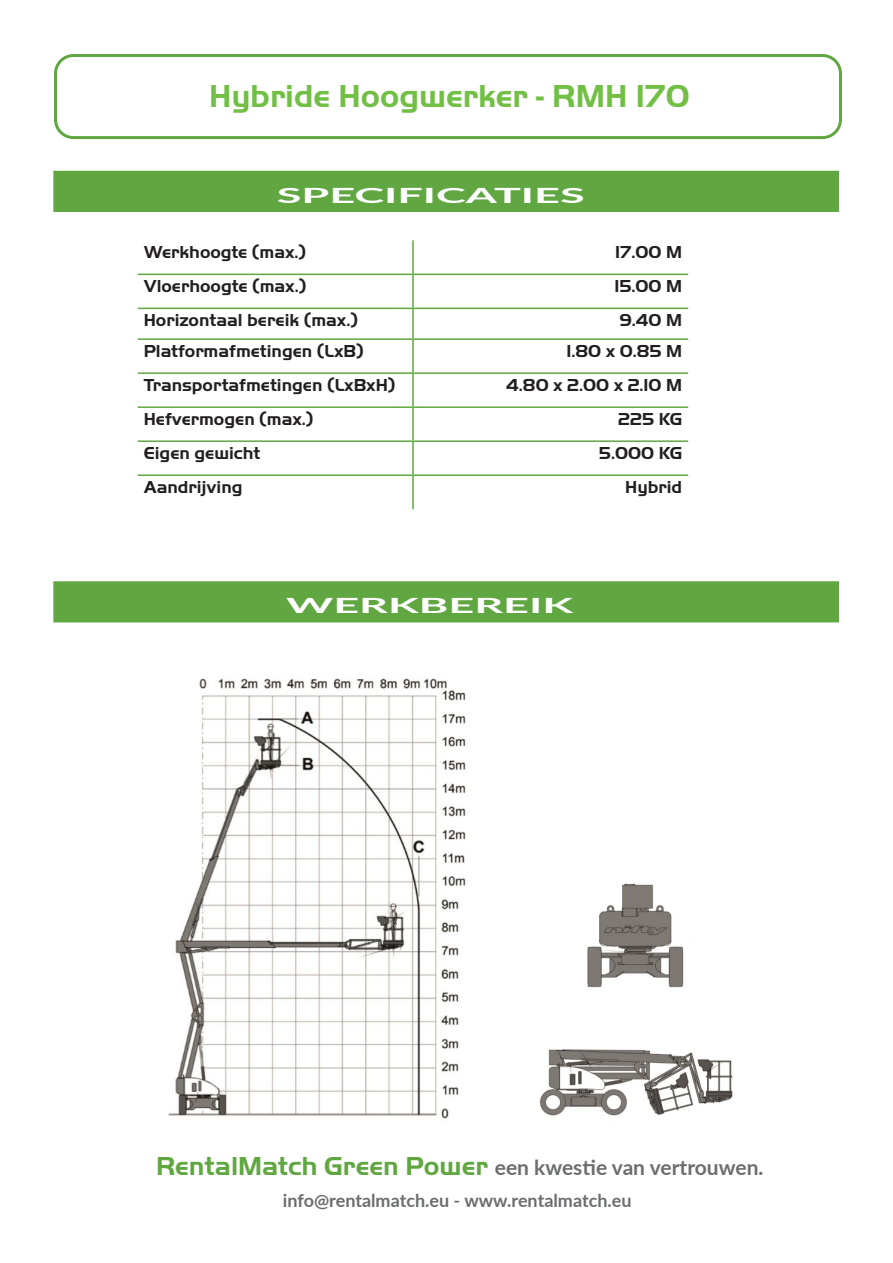
<style>
.page{position:relative;width:893px;height:1263px;background:#fff}
.page>*{position:absolute;margin:0;border:0;box-sizing:border-box;transform-origin:0 0}
.Pull_Text_-_Align_Le{font:700 33px "Handel Got D";color:#71bf44}
.Body_Text_-_Align_Le{font:700 21px "Lato";color:#6c6d70}
.t1{font:700 21px "Lato";color:#fff;scale:2.14 1}
.t2{font:700 18px "Handel Got D";color:#231f20}
.Body_Text_-_Align_Le-2{font:700 18px "Lato";color:#6c6d70}
.s1{font-family:"Handel Got D";font-size:27px;color:#60a742}
</style>
<div class="page">
<div style="left:54px;top:54px;width:788px;height:85px;border:3px solid #60a742;border-radius:18px"></div>
<svg style="left:138px;top:273px;width:550px;height:37px"></svg>
<hr style="left:412px;top:240px;width:2px;height:34px;background:#60a742">
<hr style="left:138px;top:274px;width:275px;height:1px;background:#60a742">
<hr style="left:413px;top:274px;width:275px;height:1px;background:#60a742">
<hr style="left:412px;top:275px;width:2px;height:33px;background:#60a742">
<hr style="left:138px;top:308px;width:275px;height:1px;background:#60a742">
<hr style="left:413px;top:308px;width:275px;height:1px;background:#60a742">
<hr style="left:412px;top:309px;width:2px;height:29px;background:#60a742">
<hr style="left:138px;top:338px;width:275px;height:2px;background:#60a742">
<hr style="left:413px;top:338px;width:275px;height:2px;background:#60a742">
<hr style="left:412px;top:340px;width:2px;height:32px;background:#60a742">
<hr style="left:138px;top:372px;width:275px;height:2px;background:#60a742">
<hr style="left:413px;top:372px;width:275px;height:2px;background:#60a742">
<hr style="left:412px;top:374px;width:2px;height:32px;background:#60a742">
<hr style="left:138px;top:406px;width:275px;height:2px;background:#60a742">
<hr style="left:413px;top:406px;width:275px;height:2px;background:#60a742">
<hr style="left:412px;top:408px;width:2px;height:32px;background:#60a742">
<hr style="left:138px;top:440px;width:275px;height:2px;background:#60a742">
<hr style="left:413px;top:440px;width:275px;height:2px;background:#60a742">
<hr style="left:412px;top:442px;width:2px;height:32px;background:#60a742">
<hr style="left:138px;top:474px;width:275px;height:2px;background:#60a742">
<hr style="left:413px;top:474px;width:275px;height:2px;background:#60a742">
<hr style="left:412px;top:476px;width:2px;height:33px;background:#60a742">
<div style="left:53px;top:581px;width:786px;height:41px;background:#60a742;border:2px solid #60a742"></div>
<div style="left:53px;top:171px;width:786px;height:41px;background:#60a742"></div>
<img style="left:168px;top:678px;width:298px;height:441px">
<img style="left:539px;top:883px;width:194px;height:233px">
<p class="Pull_Text_-_Align_Le" style="left:209px;top:77px;width:482px">Hybride Hoogwerker - RMH 170</p>
<p class="t1" style="left:277px;top:179px;width:145px">SPECIFICATIES</p>
<p class="t2" style="left:144px;top:242px;width:164px">Werkhoogte (max.)</p>
<p class="t2" style="left:615px;top:242px;width:69px">17.00 M</p>
<p class="t2" style="left:144px;top:276px;width:164px">Vloerhoogte (max.)</p>
<p class="t2" style="left:614px;top:276px;width:69px">15.00 M</p>
<p class="t2" style="left:144px;top:310px;width:216px">Horizontaal bereik (max.)</p>
<p class="t2" style="left:619px;top:310px;width:64px">9.40 M</p>
<p class="t2" style="left:144px;top:341px;width:221px">Platformafmetingen (LxB)</p>
<p class="t2" style="left:566px;top:341px;width:117px">1.80 x 0.85 M</p>
<p class="t2" style="left:144px;top:375px;width:253px">Transportafmetingen (LxBxH)</p>
<p class="t2" style="left:506px;top:375px;width:177px">4.80 x 2.00 x 2.10 M</p>
<p class="t2" style="left:144px;top:409px;width:171px">Hefvermogen (max.)</p>
<p class="t2" style="left:618px;top:409px;width:65px">225 KG</p>
<p class="t2" style="left:144px;top:443px;width:118px">Eigen gewicht</p>
<p class="t2" style="left:599px;top:443px;width:85px">5.000 KG</p>
<p class="t2" style="left:144px;top:477px;width:100px">Aandrijving</p>
<p class="t2" style="left:625px;top:477px;width:58px">Hybrid</p>
<p class="t1" style="left:286px;top:590px;width:136px">WERKBEREIK</p>
<p class="Body_Text_-_Align_Le" style="left:156px;top:1152px;width:609px"><span class="s1">RentalMatch Green Power</span> een kwestie van vertrouwen.</p>
<p class="Body_Text_-_Align_Le-2" style="left:283px;top:1187px;width:350px">info@rentalmatch.eu - www.rentalmatch.eu</p>
</div>
